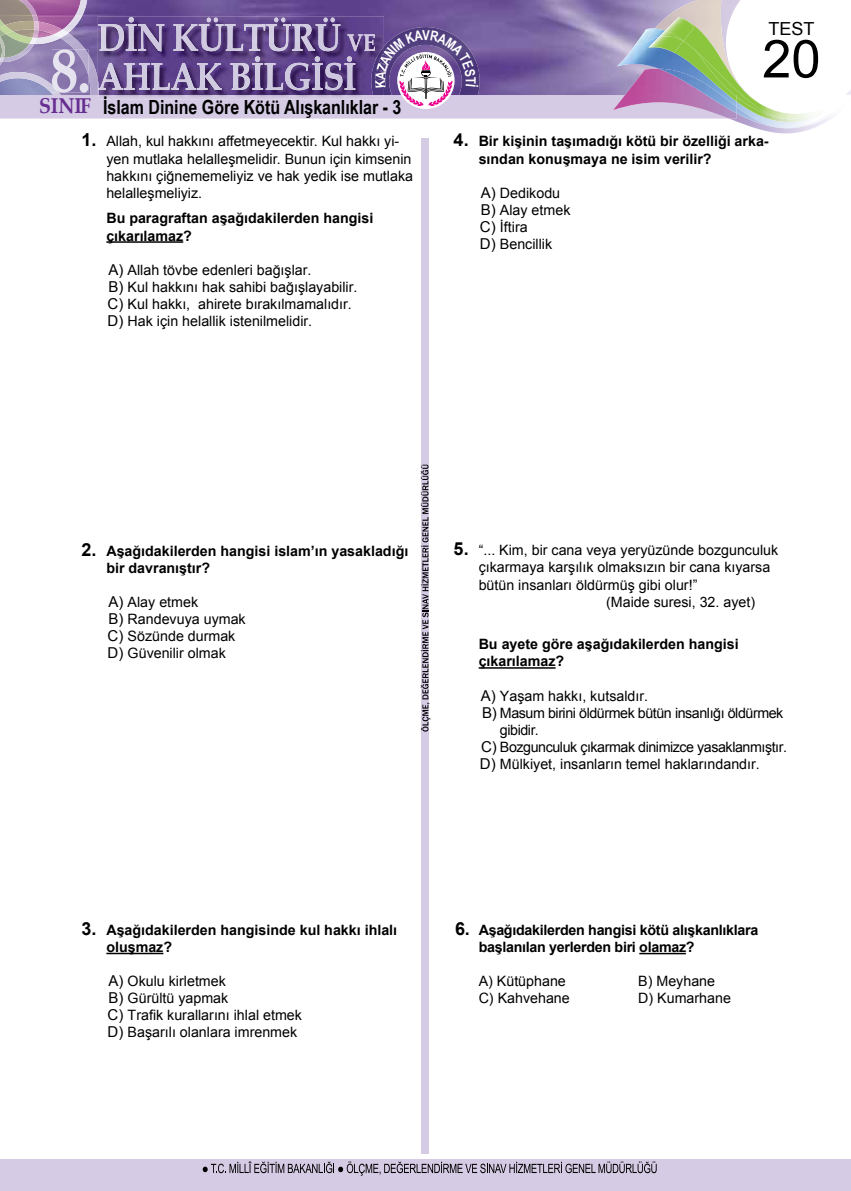
<style>
.page{position:relative;width:851px;height:1191px;background:#fff}
.page>*{position:absolute;margin:0;border:0;box-sizing:border-box;transform-origin:0 0}
.t1{font:52.5px "Arial";color:#000}
.t2{font:700 21.45px "Book Antiqua";color:#662d91;scale:.9 1}
.t3{font:700 19.5px "Arial Narrow";color:#000}
.t4{font:18px "Arial";color:#000}
.t5{font:14.25px/17.1px "Arial";color:#000}
.t6{font:700 14.25px/17.1px "Arial";color:#000}
.t7{font:14.25px "Arial";letter-spacing:-.03em;color:#000}
.t8{font:700 14.25px/17.1px "Arial";letter-spacing:-.02em;color:#000}
.t9{font:12.9px "Arial Narrow";color:#000;scale:.9 1}
.s1{font-weight:700;font-size:18px}
.s2{font-size:15px}
.s3{font-size:18px}
</style>
<div class="page">
<div style="left:421px;top:138px;width:8px;height:1015px;background:#d6cbe4"></div>
<img style="left:733px;top:120px;width:80px;height:13px">
<img style="left:736px;top:119px;width:94px;height:9px">
<img style="left:736px;top:119px;width:75px;height:3px">
<div style="left:0;top:1159px;width:850px;height:32px;background:#d6cbe4"></div>
<svg style="left:203px;top:1161px;width:453px;height:14px"></svg>
<svg style="left:420px;top:465px;width:10px;height:266px"></svg>
<hr style="left:106px;top:241px;width:77px;height:2px;background:#000">
<hr style="left:106px;top:952px;width:57px;height:2px;background:#000">
<hr style="left:478px;top:667px;width:77px;height:1px;background:#000">
<hr style="left:639px;top:952px;width:46px;height:2px;background:#000">
<svg style="left:0;top:0;width:850px;height:119px;background:#9e8fb4"></svg>
<h3 class="t3" style="left:103px;top:92px;width:300px">İslam Dinine Göre Kötü Alışkanlıklar - 3</h3>
<p class="t5" style="left:106px;top:133px;width:308px;text-indent:-25px"><span class="s1">1.</span> Allah, kul hakkını affetmeyecektir. Kul hakkı yi&shy;yen mutlaka helalleşmelidir. Bunun için kimsenin hakkını çiğnememeliyiz ve hak yedik ise mutlaka helalleşmeliyiz.</p>
<p class="t6" style="left:106px;top:210px;width:268px">Bu paragraftan aşağıdakilerden hangisi çıkarılamaz?</p>
<p class="t5" style="left:108px;top:261px;width:251px"><span class="s2">A)</span> Allah tövbe edenleri bağışlar.<br><span class="s2">B)</span> Kul hakkını hak sahibi bağışlayabilir.<br><span class="s2">C)</span> Kul hakkı, ahirete bırakılmamalıdır.<br><span class="s2">D)</span> Hak için helallik istenilmelidir.</p>
<h2 class="t2" style="left:39px;top:93px;width:59px">SINIF</h2>
<p class="t4" style="left:768px;top:17px;width:48px">TEST</p>
<h1 class="t1" style="left:762px;top:25px;width:60px">20</h1>
<p class="t6" style="left:478px;top:133px;width:291px;text-indent:-25px"><span class="s3">4.</span> Bir kişinin taşımadığı kötü bir özelliği arka&shy;sından konuşmaya ne isim verilir?</p>
<p class="t5" style="left:480px;top:184px;width:92px"><span class="s2">A)</span> Dedikodu<br><span class="s2">B)</span> Alay etmek<br><span class="s2">C)</span> İftira<br><span class="s2">D)</span> Bencillik</p>
<p class="t6" style="left:106px;top:542px;width:303px;text-indent:-25px"><span class="s3">2.</span> Aşağıdakilerden hangisi islam’ın yasakladığı bir davranıştır?</p>
<p class="t5" style="left:108px;top:593px;width:139px"><span class="s2">A)</span> Alay etmek<br><span class="s2">B)</span> Randevuya uymak<br><span class="s2">C)</span> Sözünde durmak<br><span class="s2">D)</span> Güvenilir olmak</p>
<p class="t5" style="left:453px;top:542px;width:326px"><span class="s1">5.</span> “... Kim, bir cana veya yeryüzünde bozgunculuk</p>
<p class="t5" style="left:478px;top:559px;width:293px">çıkarmaya karşılık olmaksızın bir cana kıyarsa</p>
<p class="t5" style="left:478px;top:576px;width:220px">bütün insanları öldürmüş gibi olur!”</p>
<p class="t5" style="left:606px;top:593px;width:150px">(Maide suresi, 32. ayet)</p>
<p class="t6" style="left:478px;top:636px;width:261px">Bu ayete göre aşağıdakilerden hangisi çıkarılamaz?</p>
<p class="t5" style="left:480px;top:687px;width:169px"><span class="s2">A)</span> Yaşam hakkı, kutsaldır.</p>
<p class="t7" style="left:482px;top:703px;width:303px"><span class="s2">B)</span> Masum birini öldürmek bütün insanlığı öldürmek</p>
<p class="t7" style="left:500px;top:720px;width:40px">gibidir.</p>
<p class="t7" style="left:481px;top:737px;width:307px"><span class="s2">C)</span> Bozgunculuk çıkarmak dinimizce yasaklanmıştır.</p>
<p class="t5" style="left:480px;top:755px;width:281px"><span class="s2">D)</span> Mülkiyet, insanların temel haklarındandır.</p>
<p class="t6" style="left:106px;top:921px;width:292px;text-indent:-25px"><span class="s3">3.</span> Aşağıdakilerden hangisinde kul hakkı ihlalı oluşmaz?</p>
<p class="t5" style="left:108px;top:972px;width:196px"><span class="s2">A)</span> Okulu kirletmek<br><span class="s2">B)</span> Gürültü yapmak<br><span class="s2">C)</span> Trafik kurallarını ihlal etmek<br><span class="s2">D)</span> Başarılı olanlara imrenmek</p>
<p class="t9" style="left:249px;top:1159px;width:4px">Î</p>
<p class="t8" style="left:478px;top:921px;width:281px;text-indent:-24px"><span class="s3">6.</span> Aşağıdakilerden hangisi kötü alışkanlıklara başlanılan yerlerden biri olamaz?</p>
<p class="t5" style="left:478px;top:972px;width:89px">A) Kütüphane</p>
<p class="t5" style="left:638px;top:972px;width:78px">B) Meyhane</p>
<p class="t5" style="left:478px;top:990px;width:93px">C) Kahvehane</p>
<p class="t5" style="left:638px;top:990px;width:94px">D) Kumarhane</p>
</div>
